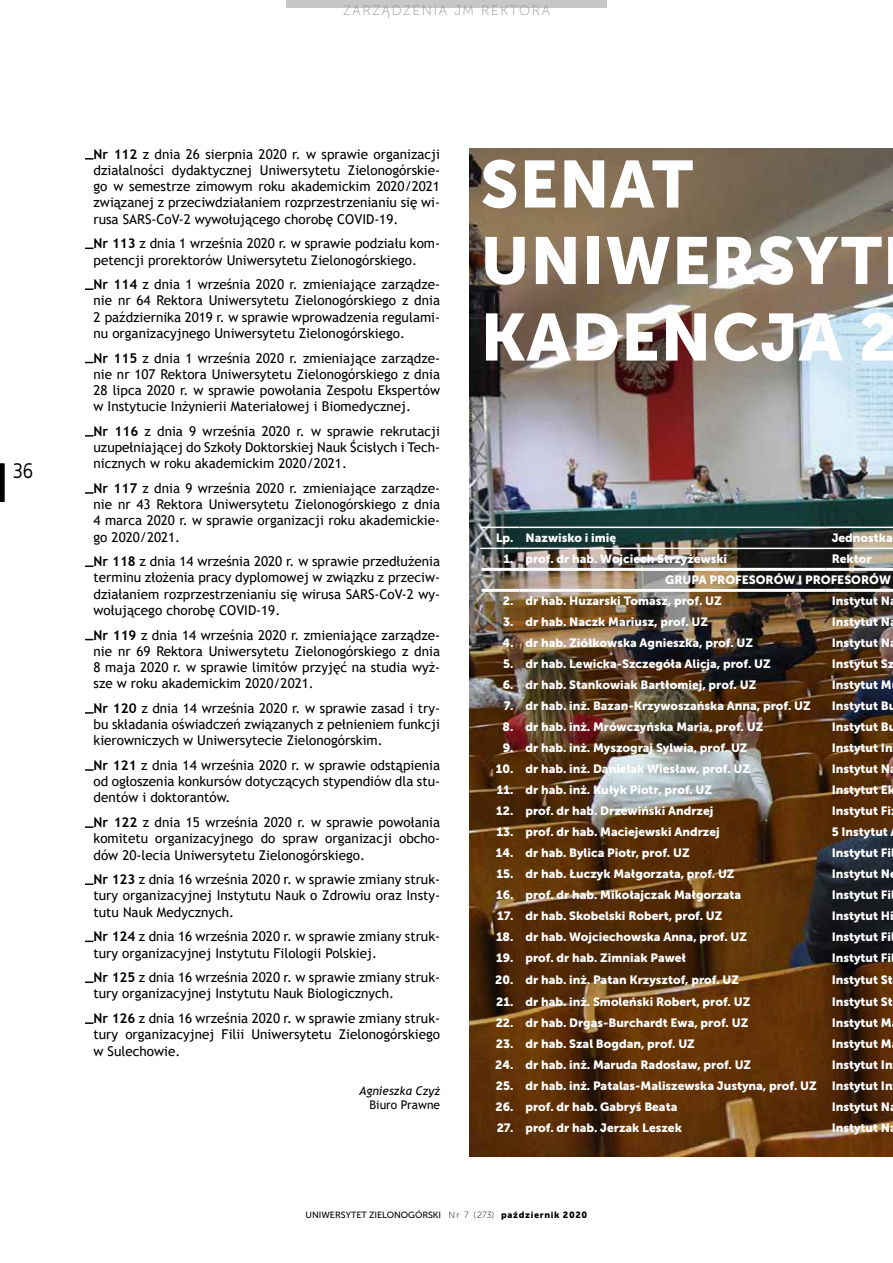
<style>
.page{position:relative;width:893px;height:1263px;background:#fff}
.page>*{position:absolute;margin:0;border:0;box-sizing:border-box;transform-origin:0 0}
.t1{font:66px/76.5px "Museo Sans 900";letter-spacing:.01em;color:#fff}
.t2{font:21px "EFN Bureau OT";color:#000}
.t3{font:13.5px/16.2px "Trebuchet MS";color:#000;text-align:justify}
.t4{font:13.5px "Museo Sans 100";letter-spacing:.12em;color:#929292}
.t5{font:12px/21px "Museo Sans 900";color:#fff}
.t6{font:italic 12px "Trebuchet MS";color:#000}
.t7{font:12px "Trebuchet MS";color:#000}
.t8{font:9px "Museo Sans 500";letter-spacing:-.005em;color:#000}
.s1{font-weight:700}
.s2{font-family:"Museo Sans 100"}
.s3{font-family:"Museo Sans 900"}
</style>
<div class="page">
<hr style="left:0;top:463px;width:4px;height:39px;background:#000">
<div style="left:286px;top:0;width:321px;height:8px;background:#c7c7c7"></div>
<img style="left:470px;top:149px;width:423px;height:1008px">
<svg style="left:85px;top:158px;width:9px;height:2px"></svg>
<svg style="left:85px;top:288px;width:9px;height:2px"></svg>
<svg style="left:85px;top:435px;width:9px;height:2px"></svg>
<svg style="left:85px;top:492px;width:9px;height:2px"></svg>
<svg style="left:85px;top:565px;width:9px;height:2px"></svg>
<svg style="left:85px;top:712px;width:9px;height:2px"></svg>
<svg style="left:85px;top:769px;width:9px;height:2px"></svg>
<svg style="left:85px;top:826px;width:9px;height:2px"></svg>
<svg style="left:85px;top:883px;width:9px;height:2px"></svg>
<svg style="left:85px;top:940px;width:9px;height:2px"></svg>
<svg style="left:85px;top:981px;width:9px;height:2px"></svg>
<svg style="left:85px;top:1022px;width:9px;height:2px"></svg>
<hr style="left:481px;top:568px;width:38px;height:3px;background:#fff">
<hr style="left:519px;top:568px;width:307px;height:3px;background:#fff">
<hr style="left:826px;top:568px;width:67px;height:3px;background:#fff">
<hr style="left:481px;top:589px;width:38px;height:3px;background:#fff">
<hr style="left:519px;top:589px;width:307px;height:3px;background:#fff">
<hr style="left:826px;top:589px;width:67px;height:3px;background:#fff">
<hr style="left:480px;top:527px;width:39px;height:1px;background:#fff">
<hr style="left:519px;top:527px;width:307px;height:1px;background:#fff">
<hr style="left:826px;top:527px;width:67px;height:1px;background:#fff">
<hr style="left:480px;top:548px;width:39px;height:1px;background:#fff">
<hr style="left:519px;top:548px;width:307px;height:1px;background:#fff">
<hr style="left:826px;top:548px;width:67px;height:1px;background:#fff">
<h2 class="t2" style="left:13px;top:459px;width:22px">36</h2>
<p class="t4" style="left:343px;top:3px;width:208px">ZARZĄDZENIA JM REKTORA</p>
<p class="t3" style="left:94px;top:146px;width:348px"><span class="s1">Nr 112</span> z dnia 26 sierpnia 2020 r. w sprawie organizacji działalności dydaktycznej Uniwersytetu Zielonogórskie&shy;go w semestrze zimowym roku akademickim 2020/2021 związanej z przeciwdziałaniem rozprzestrzenianiu się wi&shy;rusa SARS-CoV-2 wywołującego chorobę COVID-19.</p>
<p class="t3" style="left:94px;top:235px;width:348px"><span class="s1">Nr 113</span> z dnia 1 września 2020 r. w sprawie podziału kom&shy;petencji prorektorów Uniwersytetu Zielonogórskiego.</p>
<p class="t3" style="left:94px;top:276px;width:348px"><span class="s1">Nr 114</span> z dnia 1 września 2020 r. zmieniające zarządze&shy;nie nr 64 Rektora Uniwersytetu Zielonogórskiego z dnia 2 października 2019 r. w sprawie wprowadzenia regulami&shy;nu organizacyjnego Uniwersytetu Zielonogórskiego.</p>
<p class="t3" style="left:94px;top:350px;width:348px"><span class="s1">Nr 115</span> z dnia 1 września 2020 r. zmieniające zarządze&shy;nie nr 107 Rektora Uniwersytetu Zielonogórskiego z dnia 28 lipca 2020 r. w sprawie powołania Zespołu Ekspertów w Instytucie Inżynierii Materiałowej i Biomedycznej.</p>
<p class="t3" style="left:94px;top:423px;width:348px"><span class="s1">Nr 116</span> z dnia 9 września 2020 r. w sprawie rekrutacji uzupełniającej do Szkoły Doktorskiej Nauk Ścisłych i Tech&shy;nicznych w roku akademickim 2020/2021.</p>
<p class="t3" style="left:94px;top:480px;width:348px"><span class="s1">Nr 117</span> z dnia 9 września 2020 r. zmieniające zarządze&shy;nie nr 43 Rektora Uniwersytetu Zielonogórskiego z dnia 4 marca 2020 r. w sprawie organizacji roku akademickie&shy;go 2020/2021.</p>
<p class="t3" style="left:94px;top:553px;width:348px"><span class="s1">Nr 118</span> z dnia 14 września 2020 r. w sprawie przedłużenia terminu złożenia pracy dyplomowej w związku z przeciw&shy;działaniem rozprzestrzenianiu się wirusa SARS-CoV-2 wy&shy;wołującego chorobę COVID-19.</p>
<p class="t3" style="left:94px;top:627px;width:348px"><span class="s1">Nr 119</span> z dnia 14 września 2020 r. zmieniające zarządze&shy;nie nr 69 Rektora Uniwersytetu Zielonogórskiego z dnia 8 maja 2020 r. w sprawie limitów przyjęć na studia wyż&shy;sze w roku akademickim 2020/2021.</p>
<p class="t3" style="left:94px;top:700px;width:348px"><span class="s1">Nr 120</span> z dnia 14 września 2020 r. w sprawie zasad i try&shy;bu składania oświadczeń związanych z pełnieniem funkcji kierowniczych w Uniwersytecie Zielonogórskim.</p>
<p class="t3" style="left:94px;top:757px;width:348px"><span class="s1">Nr 121</span> z dnia 14 września 2020 r. w sprawie odstąpienia od ogłoszenia konkursów dotyczących stypendiów dla stu&shy;dentów i doktorantów.</p>
<p class="t3" style="left:94px;top:814px;width:348px"><span class="s1">Nr 122</span> z dnia 15 września 2020 r. w sprawie powołania komitetu organizacyjnego do spraw organizacji obcho&shy;dów 20-lecia Uniwersytetu Zielonogórskiego.</p>
<p class="t3" style="left:94px;top:871px;width:348px"><span class="s1">Nr 123</span> z dnia 16 września 2020 r. w sprawie zmiany struk&shy;tury organizacyjnej Instytutu Nauk o Zdrowiu oraz Insty&shy;tutu Nauk Medycznych.</p>
<p class="t3" style="left:94px;top:928px;width:348px"><span class="s1">Nr 124</span> z dnia 16 września 2020 r. w sprawie zmiany struk&shy;tury organizacyjnej Instytutu Filologii Polskiej.</p>
<p class="t3" style="left:94px;top:969px;width:348px"><span class="s1">Nr 125</span> z dnia 16 września 2020 r. w sprawie zmiany struk&shy;tury organizacyjnej Instytutu Nauk Biologicznych.</p>
<p class="t3" style="left:94px;top:1010px;width:348px"><span class="s1">Nr 126</span> z dnia 16 września 2020 r. w sprawie zmiany struk&shy;tury organizacyjnej Filii Uniwersytetu Zielonogórskiego w Sulechowie.</p>
<p class="t6" style="left:359px;top:1083px;width:83px">Agnieszka Czyż</p>
<p class="t7" style="left:369px;top:1097px;width:72px">Biuro Prawne</p>
<h1 class="t1" style="left:480px;top:146px;width:419px">SENAT<br>UNIWERSYT<br>KADENCJA 2</h1>
<p class="t5" style="left:496px;top:528px;width:122px">Lp. Nazwisko i imię</p>
<p class="t5" style="left:832px;top:528px;width:63px">Jednostka</p>
<p class="t5" style="left:503px;top:549px;width:225px">1. prof. dr hab. Wojciech Strzyżewski</p>
<p class="t5" style="left:665px;top:549px;width:227px;text-indent:166px">Rektor<br>GRUPA PROFESORÓW I PROFESORÓW</p>
<p class="t5" style="left:503px;top:591px;width:220px">2. dr hab. Huzarski Tomasz, prof. UZ</p>
<p class="t5" style="left:832px;top:591px;width:60px">Instytut N</p>
<p class="t5" style="left:503px;top:612px;width:207px">3. dr hab. Naczk Mariusz, prof. UZ</p>
<p class="t5" style="left:832px;top:612px;width:60px">Instytut N</p>
<p class="t5" style="left:502px;top:633px;width:252px">4. dr hab. Ziółkowska Agnieszka, prof. UZ</p>
<p class="t5" style="left:832px;top:633px;width:60px">Instytut N</p>
<p class="t5" style="left:503px;top:654px;width:269px">5. dr hab. Lewicka-Szczegóła Alicja, prof. UZ</p>
<p class="t5" style="left:832px;top:654px;width:64px">Instytut Sz</p>
<p class="t5" style="left:503px;top:675px;width:255px">6. dr hab. Stankowiak Bartłomiej, prof. UZ</p>
<p class="t5" style="left:832px;top:675px;width:62px">Instytut M</p>
<p class="t5" style="left:504px;top:696px;width:308px">7. dr hab. inż. Bazan-Krzywoszańska Anna, prof. UZ</p>
<p class="t5" style="left:832px;top:696px;width:66px">Instytut Bu</p>
<p class="t5" style="left:503px;top:717px;width:262px">8. dr hab. inż. Mrówczyńska Maria, prof. UZ</p>
<p class="t5" style="left:832px;top:717px;width:66px">Instytut Bu</p>
<p class="t5" style="left:503px;top:738px;width:246px">9. dr hab. inż. Myszograj Sylwia, prof. UZ</p>
<p class="t5" style="left:832px;top:738px;width:62px">Instytut In</p>
<p class="t5" style="left:496px;top:759px;width:256px">10. dr hab. inż. Danielak Wiesław, prof. UZ</p>
<p class="t5" style="left:832px;top:759px;width:60px">Instytut N</p>
<p class="t5" style="left:497px;top:780px;width:217px">11. dr hab. inż. Kułyk Piotr, prof. UZ</p>
<p class="t5" style="left:832px;top:780px;width:65px">Instytut Ek</p>
<p class="t5" style="left:496px;top:801px;width:219px">12. prof. dr hab. Drzewiński Andrzej</p>
<p class="t5" style="left:832px;top:801px;width:61px">Instytut Fi</p>
<p class="t5" style="left:496px;top:822px;width:225px">13. prof. dr hab. Maciejewski Andrzej</p>
<p class="t5" style="left:832px;top:822px;width:58px">5 Instytut</p>
<p class="t5" style="left:496px;top:843px;width:195px">14. dr hab. Bylica Piotr, prof. UZ</p>
<p class="t5" style="left:832px;top:843px;width:61px">Instytut Fi</p>
<p class="t5" style="left:496px;top:864px;width:240px">15. dr hab. Łuczyk Małgorzata, prof. UZ</p>
<p class="t5" style="left:832px;top:864px;width:60px">Instytut N</p>
<p class="t5" style="left:496px;top:885px;width:247px">16. prof. dr hab. Mikołajczak Małgorzata</p>
<p class="t5" style="left:832px;top:885px;width:61px">Instytut Fi</p>
<p class="t5" style="left:497px;top:906px;width:227px">17. dr hab. Skobelski Robert, prof. UZ</p>
<p class="t5" style="left:832px;top:906px;width:64px">Instytut Hi</p>
<p class="t5" style="left:496px;top:927px;width:253px">18. dr hab. Wojciechowska Anna, prof. UZ</p>
<p class="t5" style="left:832px;top:927px;width:61px">Instytut Fi</p>
<p class="t5" style="left:496px;top:948px;width:191px">19. prof. dr hab. Zimniak Paweł</p>
<p class="t5" style="left:832px;top:948px;width:61px">Instytut Fi</p>
<p class="t5" style="left:495px;top:969px;width:245px">20. dr hab. inż. Patan Krzysztof, prof. UZ</p>
<p class="t5" style="left:832px;top:969px;width:63px">Instytut St</p>
<p class="t5" style="left:496px;top:991px;width:256px">21. dr hab. inż. Smoleński Robert, prof. UZ</p>
<p class="t5" style="left:832px;top:991px;width:63px">Instytut St</p>
<p class="t5" style="left:496px;top:1012px;width:254px">22. dr hab. Drgas-Burchardt Ewa, prof. UZ</p>
<p class="t5" style="left:832px;top:1012px;width:62px">Instytut M</p>
<p class="t5" style="left:496px;top:1033px;width:201px">23. dr hab. Szal Bogdan, prof. UZ</p>
<p class="t5" style="left:832px;top:1033px;width:62px">Instytut M</p>
<p class="t5" style="left:495px;top:1054px;width:258px">24. dr hab. inż. Maruda Radosław, prof. UZ</p>
<p class="t5" style="left:832px;top:1054px;width:62px">Instytut In</p>
<p class="t5" style="left:496px;top:1075px;width:398px">25. dr hab. inż. Patalas-Maliszewska Justyna, prof. UZ Instytut In</p>
<p class="t5" style="left:495px;top:1096px;width:183px">26. prof. dr hab. Gabryś Beata</p>
<p class="t5" style="left:832px;top:1096px;width:60px">Instytut N</p>
<p class="t5" style="left:497px;top:1117px;width:187px">27. prof. dr hab. Jerzak Leszek</p>
<p class="t5" style="left:832px;top:1117px;width:60px">Instytut N</p>
<p class="t8" style="left:306px;top:1210px;width:283px">UNIWERSYTET ZIELONOGÓRSKI <span class="s2">Nr 7 (273)</span> <span class="s3">październik 2020</span></p>
</div>
